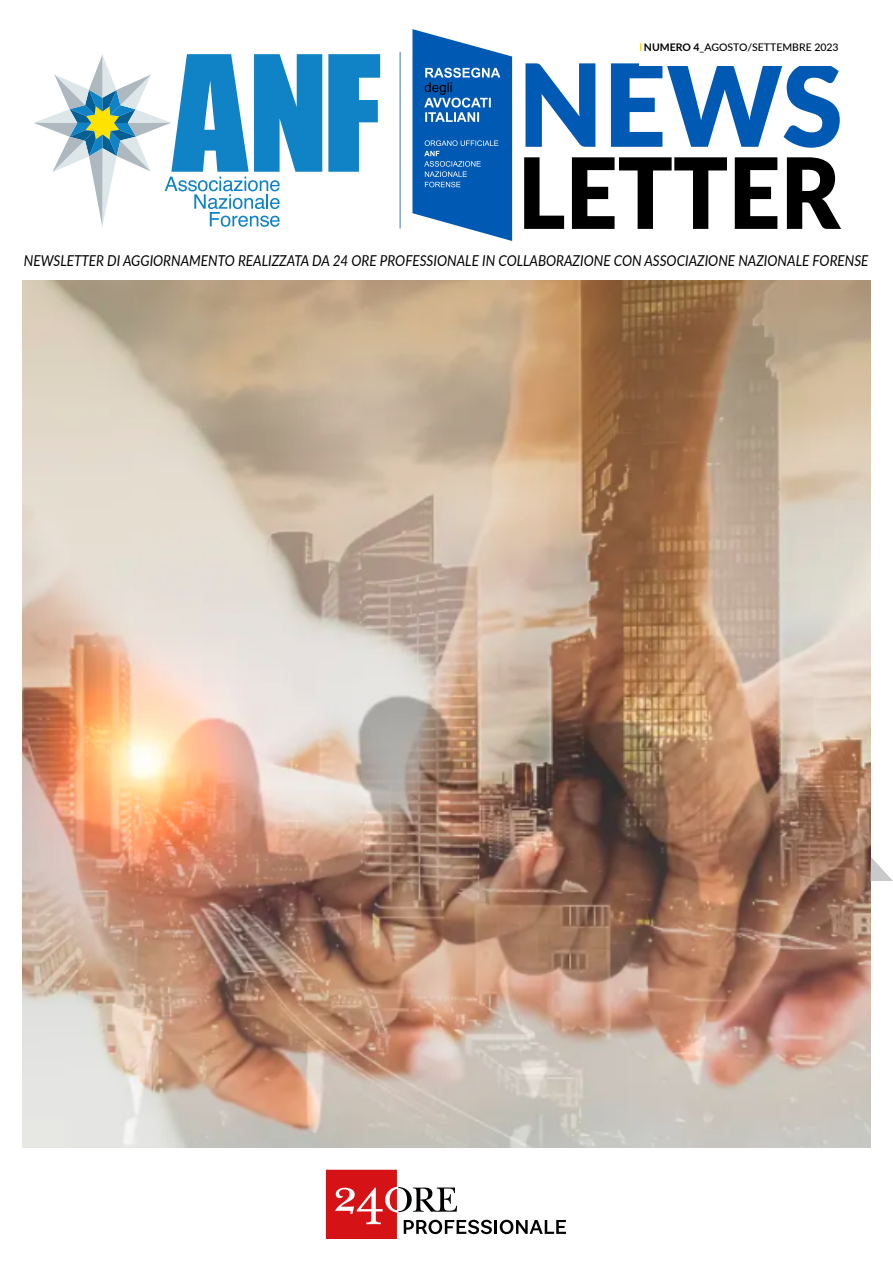
<style>
.page{position:relative;width:893px;height:1263px;background:#fff}
.page>*{position:absolute;margin:0;border:0;box-sizing:border-box;transform-origin:0 0}
.t1{font:900 114.45px "Lato";color:#0059b3;scale:.96 1}
.t2{font:900 98.25px "Lato";color:#000;scale:.93 1}
.t3{font:italic 15px "Lato";color:#000;scale:.9 1}
.t4{font:500 10.5px "Lato";color:#000}
.s1{font-weight:700}
</style>
<div class="page">
<img style="left:22px;top:281px;width:849px;height:867px">
<svg style="left:328px;top:54px;width:52px;height:118px"></svg>
<svg style="left:34px;top:54px;width:288px;height:173px"></svg>
<hr style="left:400px;top:52px;width:1px;height:176px;background:#0059b3">
<svg style="left:326px;top:1170px;width:240px;height:68px"></svg>
<svg style="left:412px;top:29px;width:100px;height:212px;background:#367bc2"></svg>
<svg style="left:870px;top:857px;width:23px;height:24px"></svg>
<p class="t4" style="left:644px;top:40px;width:196px"><span class="s1">NUMERO 4</span>_AGOSTO/SETTEMBRE 2023</p>
<h1 class="t1" style="left:518px;top:34px;width:340px">NEWS</h1>
<h2 class="t2" style="left:518px;top:132px;width:348px">LETTER</h2>
<p class="t3" style="left:24px;top:251px;width:940px">NEWSLETTER DI AGGIORNAMENTO REALIZZATA DA 24 ORE PROFESSIONALE IN COLLABORAZIONE CON ASSOCIAZIONE NAZIONALE FORENSE</p>
</div>
